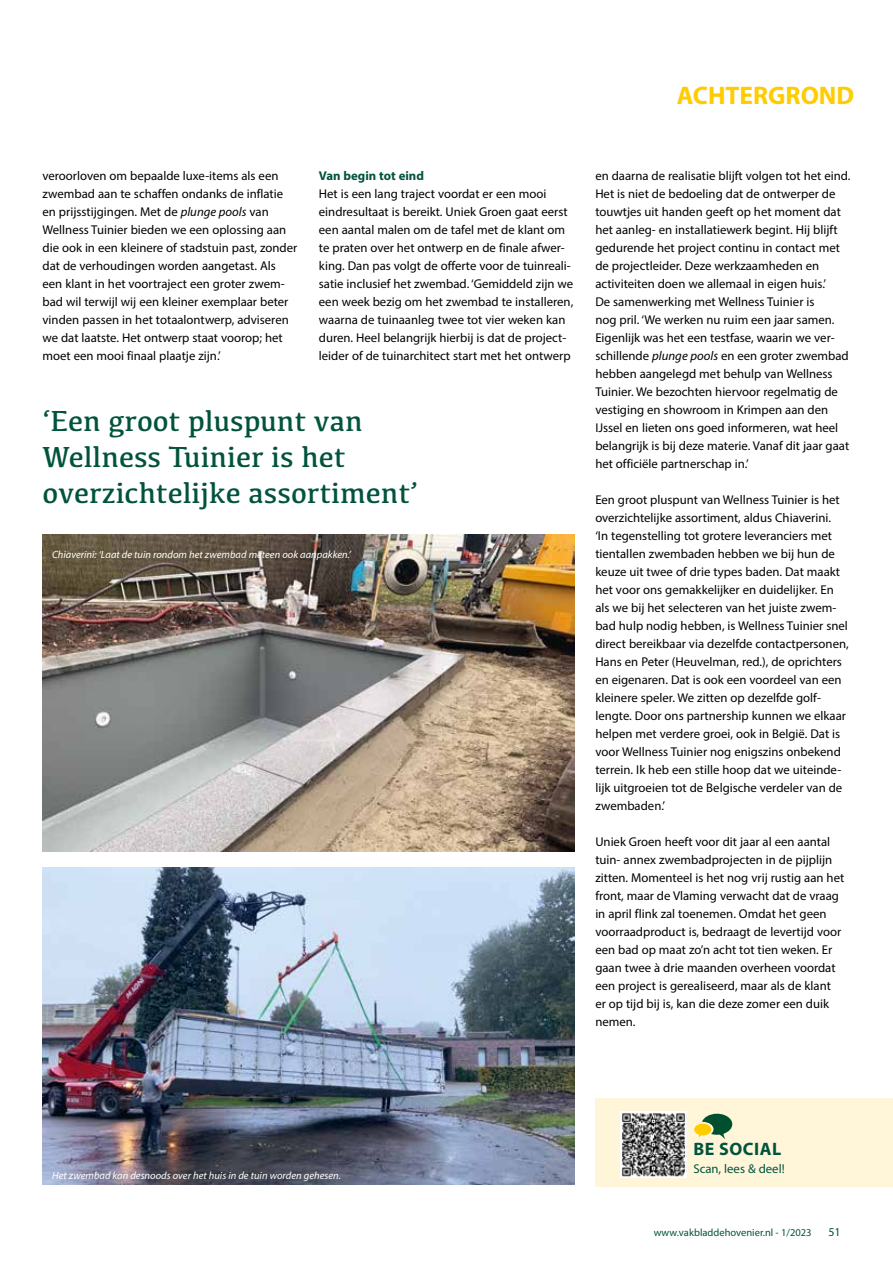
<style>
.page{position:relative;width:893px;height:1263px;background:#fff}
.page>*{position:absolute;margin:0;border:0;box-sizing:border-box;transform-origin:0 0}
.t1{font:30px/36px "Kefa";color:#00533d}
.t2{font:700 25.5px "Myriad Pro";color:#fc0}
.t3{font:700 18px "Myriad Pro";letter-spacing:.03em;color:#00533d}
.t4{font:12.75px/18px "Myriad Pro";color:#000}
.t5{font:700 12.75px "Myriad Pro";color:#00533d}
.t6{font:12.75px "Myriad Pro";color:#00533d}
.t7{font:12px "Myriad Pro";color:#00533d}
.t8{font:italic 10.5px "Myriad Pro";color:#fff}
.t9{font:10.5px "Myriad Pro";color:#00533d}
.s1{font-style:italic}
</style>
<div class="page">
<img style="left:43px;top:867px;width:531px;height:318px">
<div style="left:595px;top:1098px;width:298px;height:89px;background:#fff5d8"></div>
<img style="left:621px;top:1111px;width:65px;height:66px">
<svg style="left:694px;top:1114px;width:38px;height:25px"></svg>
<img style="left:43px;top:534px;width:531px;height:317px">
<h2 class="t2" style="left:677px;top:79px;width:179px">ACHTERGROND</h2>
<p class="t4" style="left:43px;top:167px;width:256px">veroorloven om bepaalde luxe-items als een zwembad aan te schaffen ondanks de inflatie en prijsstijgingen. Met de <span class="s1">plunge pools</span> van Wellness Tuinier bieden we een oplossing aan die ook in een kleinere of stadstuin past, zonder dat de verhoudingen worden aangetast. Als een klant in het voortraject een groter zwem&shy;bad wil terwijl wij een kleiner exemplaar beter vinden passen in het totaalontwerp, adviseren we dat laatste. Het ontwerp staat voorop; het moet een mooi finaal plaatje zijn.’</p>
<p class="t5" style="left:319px;top:167px;width:107px">Van begin tot eind</p>
<p class="t4" style="left:319px;top:185px;width:256px">Het is een lang traject voordat er een mooi eindresultaat is bereikt. Uniek Groen gaat eerst een aantal malen om de tafel met de klant om te praten over het ontwerp en de finale afwer&shy;king. Dan pas volgt de offerte voor de tuinreali&shy;satie inclusief het zwembad. ‘Gemiddeld zijn we een week bezig om het zwembad te installeren, waarna de tuinaanleg twee tot vier weken kan duren. Heel belangrijk hierbij is dat de project&shy;leider of de tuinarchitect start met het ontwerp</p>
<h1 class="t1" style="left:43px;top:402px;width:377px">‘Een groot pluspunt van<br>Wellness Tuinier is het overzichtelijke assortiment’</h1>
<p class="t8" style="left:52px;top:548px;width:300px">Chiaverini: ‘Laat de tuin rondom het zwembad meteen ook aanpakken.’</p>
<p class="t4" style="left:595px;top:167px;width:257px">en daarna de realisatie blijft volgen tot het eind.<br>Het is niet de bedoeling dat de ontwerper de touwtjes uit handen geeft op het moment dat het aanleg- en installatiewerk begint. Hij blijft gedurende het project continu in contact met de projectleider. Deze werkzaamheden en activiteiten doen we allemaal in eigen huis.’<br>De samenwerking met Wellness Tuinier is<br>nog pril. ‘We werken nu ruim een jaar samen.<br>Eigenlijk was het een testfase, waarin we ver&shy;schillende <span class="s1">plunge pools</span> en een groter zwembad hebben aangelegd met behulp van Wellness Tuinier. We bezochten hiervoor regelmatig de vestiging en showroom in Krimpen aan den IJssel en lieten ons goed informeren, wat heel belangrijk is bij deze materie. Vanaf dit jaar gaat het officiële partnerschap in.’</p>
<p class="t4" style="left:595px;top:491px;width:255px">Een groot pluspunt van Wellness Tuinier is het overzichtelijke assortiment, aldus Chiaverini.<br>‘In tegenstelling tot grotere leveranciers met tientallen zwembaden hebben we bij hun de keuze uit twee of drie types baden. Dat maakt het voor ons gemakkelijker en duidelijker. En als we bij het selecteren van het juiste zwem&shy;bad hulp nodig hebben, is Wellness Tuinier snel direct bereikbaar via dezelfde contactpersonen, Hans en Peter (Heuvelman, red.), de oprichters en eigenaren. Dat is ook een voordeel van een kleinere speler. We zitten op dezelfde golf&shy;lengte. Door ons partnership kunnen we elkaar helpen met verdere groei, ook in België. Dat is voor Wellness Tuinier nog enigszins onbekend terrein. Ik heb een stille hoop dat we uiteinde&shy;lijk uitgroeien tot de Belgische verdeler van de zwembaden.’</p>
<p class="t4" style="left:595px;top:833px;width:250px">Uniek Groen heeft voor dit jaar al een aantal tuin- annex zwembadprojecten in de pijplijn zitten. Momenteel is het nog vrij rustig aan het front, maar de Vlaming verwacht dat de vraag in april flink zal toenemen. Omdat het geen voorraadproduct is, bedraagt de levertijd voor een bad op maat zo’n acht tot tien weken. Er gaan twee à drie maanden overheen voordat een project is gerealiseerd, maar als de klant er op tijd bij is, kan die deze zomer een duik nemen.</p>
<p class="t8" style="left:52px;top:1169px;width:290px">Het zwembad kan desnoods over het huis in de tuin worden gehesen.</p>
<h3 class="t3" style="left:693px;top:1137px;width:89px">BE SOCIAL</h3>
<p class="t6" style="left:693px;top:1161px;width:93px">Scan, lees &amp; deel!</p>
<p class="t9" style="left:654px;top:1226px;width:159px">www.vakbladdehovenier.nl - 1/2023</p>
<p class="t7" style="left:828px;top:1224px;width:14px">51</p>
</div>
